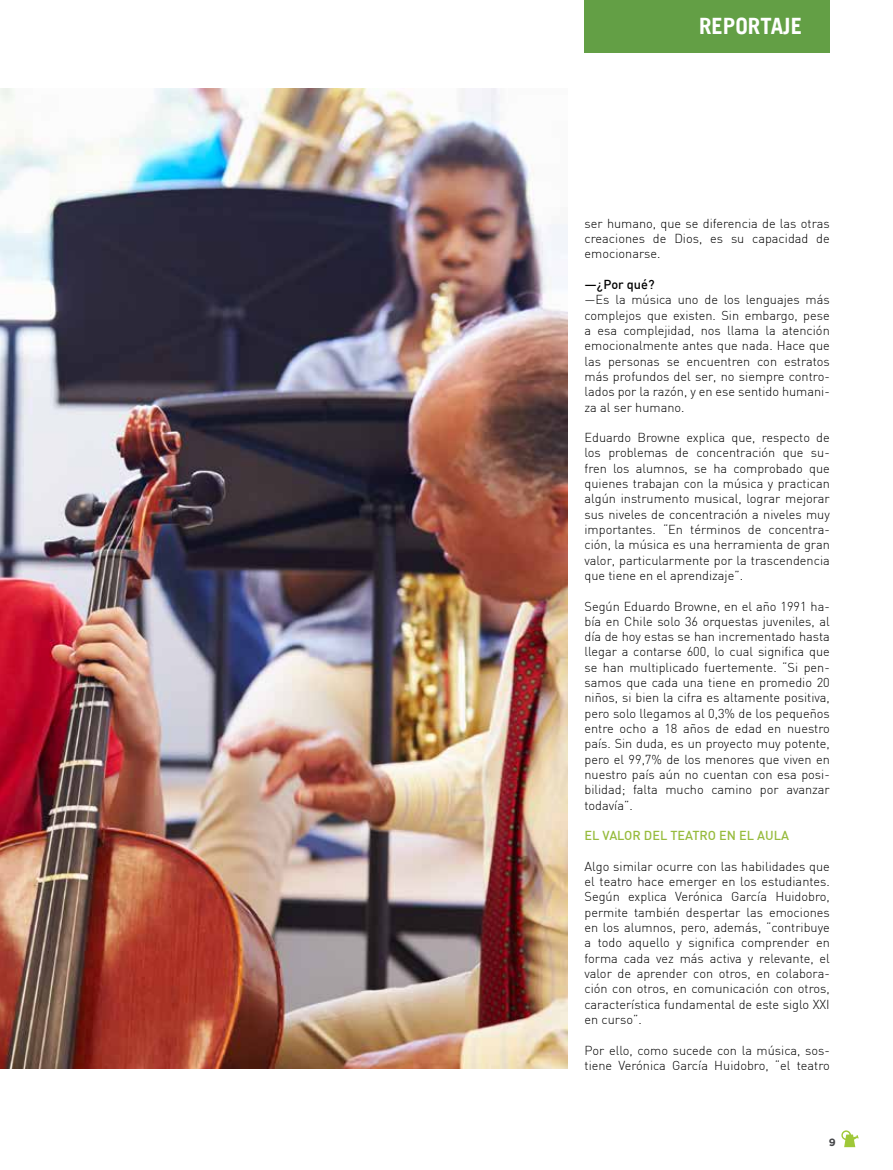
<style>
.page{position:relative;width:893px;height:1170px;background:#fff}
.page>*{position:absolute;margin:0;border:0;box-sizing:border-box;transform-origin:0 0}
.t1{font:700 22.5px "Trade Gothic LT";color:#fff}
.t2{font:300 12.75px/15.3px "DIN";color:#000;text-align:justify}
.t3{font:500 12.75px "DIN";color:#97bb3d}
.t4{font:500 12.75px "DIN";color:#000}
.t5{font:700 10.5px "Gotham HTF";color:#454649}
</style>
<div class="page">
<svg style="left:841px;top:1130px;width:18px;height:16px"></svg>
<div style="left:584px;top:0;width:246px;height:53px;background:#639f45"></div>
<img style="left:0;top:88px;width:568px;height:980px">
<h1 class="t1" style="left:699px;top:13px;width:104px">REPORTAJE</h1>
<p class="t2" style="left:584px;top:215px;width:247px">ser humano, que se diferencia de las otras creaciones de Dios, es su capacidad de emocionarse.</p>
<p class="t4" style="left:584px;top:276px;width:71px">—¿Por qué?</p>
<p class="t2" style="left:584px;top:292px;width:247px">—Es la música uno de los lenguajes más complejos que existen. Sin embargo, pese a esa complejidad, nos llama la atención emocionalmente antes que nada. Hace que las personas se encuentren con estratos más profundos del ser, no siempre contro&shy;lados por la razón, y en ese sentido humani&shy;za al ser humano.</p>
<p class="t2" style="left:584px;top:430px;width:247px">Eduardo Browne explica que, respecto de los problemas de concentración que su&shy;fren los alumnos, se ha comprobado que quienes trabajan con la música y practican algún instrumento musical, lograr mejorar sus niveles de concentración a niveles muy importantes. “En términos de concentra&shy;ción, la música es una herramienta de gran valor, particularmente por la trascendencia que tiene en el aprendizaje”.</p>
<p class="t2" style="left:584px;top:598px;width:247px">Según Eduardo Browne, en el año 1991 ha&shy;bía en Chile solo 36 orquestas juveniles, al día de hoy estas se han incrementado hasta llegar a contarse 600, lo cual significa que se han multiplicado fuertemente. “Si pen&shy;samos que cada una tiene en promedio 20 niños, si bien la cifra es altamente positiva, pero solo llegamos al 0,3% de los pequeños entre ocho a 18 años de edad en nuestro país. Sin duda, es un proyecto muy potente, pero el 99,7% de los menores que viven en nuestro país aún no cuentan con esa posi&shy;bilidad; falta mucho camino por avanzar todavía”.</p>
<p class="t3" style="left:584px;top:827px;width:206px">EL VALOR DEL TEATRO EN EL AULA</p>
<p class="t2" style="left:584px;top:858px;width:247px">Algo similar ocurre con las habilidades que el teatro hace emerger en los estudiantes.<br>Según explica Verónica García Huidobro, permite también despertar las emociones en los alumnos, pero, además, “contribuye a todo aquello y significa comprender en forma cada vez más activa y relevante, el valor de aprender con otros, en colabora&shy;ción con otros, en comunicación con otros, característica fundamental de este siglo XXI en curso”.</p>
<p class="t2" style="left:584px;top:1042px;width:247px">Por ello, como sucede con la música, sos&shy;tiene Verónica García Huidobro, “el teatro</p>
<p class="t5" style="left:829px;top:1135px;width:8px">9</p>
</div>
